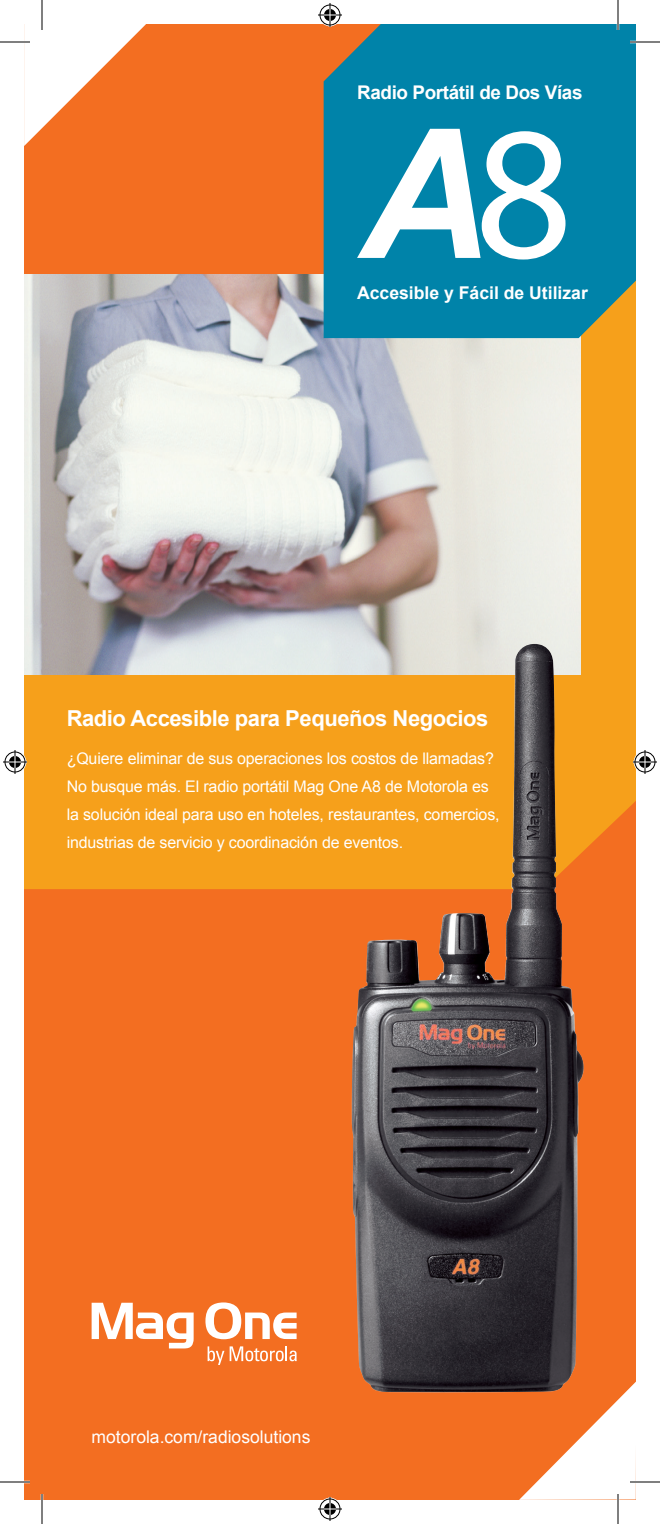
<style>
.page{position:relative;width:660px;height:1524px;background:#fff}
.page>*{position:absolute;margin:0;border:0;box-sizing:border-box;transform-origin:0 0}
.t1{font:700 22px "Arial";letter-spacing:-.02em;color:#fff}
.t2{font:700 18.8px "Arial";letter-spacing:-.02em;color:#fff}
.t3{font:17.6px "Arial";color:#fff}
.t4{font:700 17.6px "Arial";color:#fff}
.t5{font:16px/28px "Arial";letter-spacing:-.01em;color:#fff}
</style>
<div class="page">
<div style="left:24px;top:24px;width:612px;height:1476px;background:#f36e21"></div>
<div style="left:24px;top:271px;width:612px;height:618px;background:#f6a01b"></div>
<img style="left:24px;top:274px;width:556px;height:401px">
<div style="left:324px;top:24px;width:312px;height:314px;background:#0083a9"></div>
<svg style="left:24px;top:24px;width:122px;height:122px"></svg>
<svg style="left:519px;top:1382px;width:117px;height:118px"></svg>
<svg style="left:208px;top:1346px;width:16px;height:19px"></svg>
<svg style="left:230px;top:1346px;width:67px;height:15px"></svg>
<svg style="left:92px;top:1303px;width:102px;height:45px"></svg>
<svg style="left:205px;top:1302px;width:92px;height:37px"></svg>
<svg style="left:357px;top:129px;width:209px;height:131px"></svg>
<img style="left:352px;top:644px;width:232px;height:749px">
<hr style="left:0;top:41px;width:30px;height:2px;background:#fff">
<hr style="left:630px;top:41px;width:30px;height:2px;background:#fff">
<hr style="left:0;top:1481px;width:30px;height:2px;background:#fff">
<hr style="left:630px;top:1481px;width:30px;height:2px;background:#fff">
<hr style="left:41px;top:0;width:2px;height:30px;background:#fff">
<hr style="left:41px;top:1494px;width:2px;height:30px;background:#fff">
<hr style="left:617px;top:0;width:2px;height:30px;background:#fff">
<hr style="left:617px;top:1494px;width:2px;height:30px;background:#fff">
<hr style="left:0;top:42px;width:30px;height:1px;background:#000">
<hr style="left:630px;top:42px;width:30px;height:1px;background:#000">
<hr style="left:0;top:1482px;width:30px;height:1px;background:#000">
<hr style="left:630px;top:1482px;width:30px;height:1px;background:#000">
<hr style="left:42px;top:0;width:1px;height:30px;background:#000">
<hr style="left:42px;top:1494px;width:1px;height:30px;background:#000">
<hr style="left:618px;top:0;width:1px;height:30px;background:#000">
<hr style="left:618px;top:1494px;width:1px;height:30px;background:#000">
<svg style="left:318px;top:3px;width:24px;height:24px"></svg>
<svg style="left:318px;top:1497px;width:24px;height:24px"></svg>
<svg style="left:3px;top:750px;width:24px;height:24px"></svg>
<svg style="left:633px;top:750px;width:24px;height:24px"></svg>
<p class="t2" style="left:357px;top:82px;width:227px">Radio Portátil de Dos Vías</p>
<p class="t4" style="left:357px;top:283px;width:232px">Accesible y Fácil de Utilizar</p>
<h1 class="t1" style="left:67px;top:706px;width:423px">Radio Accesible para Pequeños Negocios</h1>
<p class="t5" style="left:67px;top:744px;width:434px">¿Quiere eliminar de sus operaciones los costos de llamadas?<br>No busque más. El radio portátil Mag One A8 de Motorola es la solución ideal para uso en hoteles, restaurantes, comercios, industrias de servicio y coordinación de eventos.</p>
<p class="t3" style="left:92px;top:1426px;width:220px">motorola.com/radiosolutions</p>
</div>
